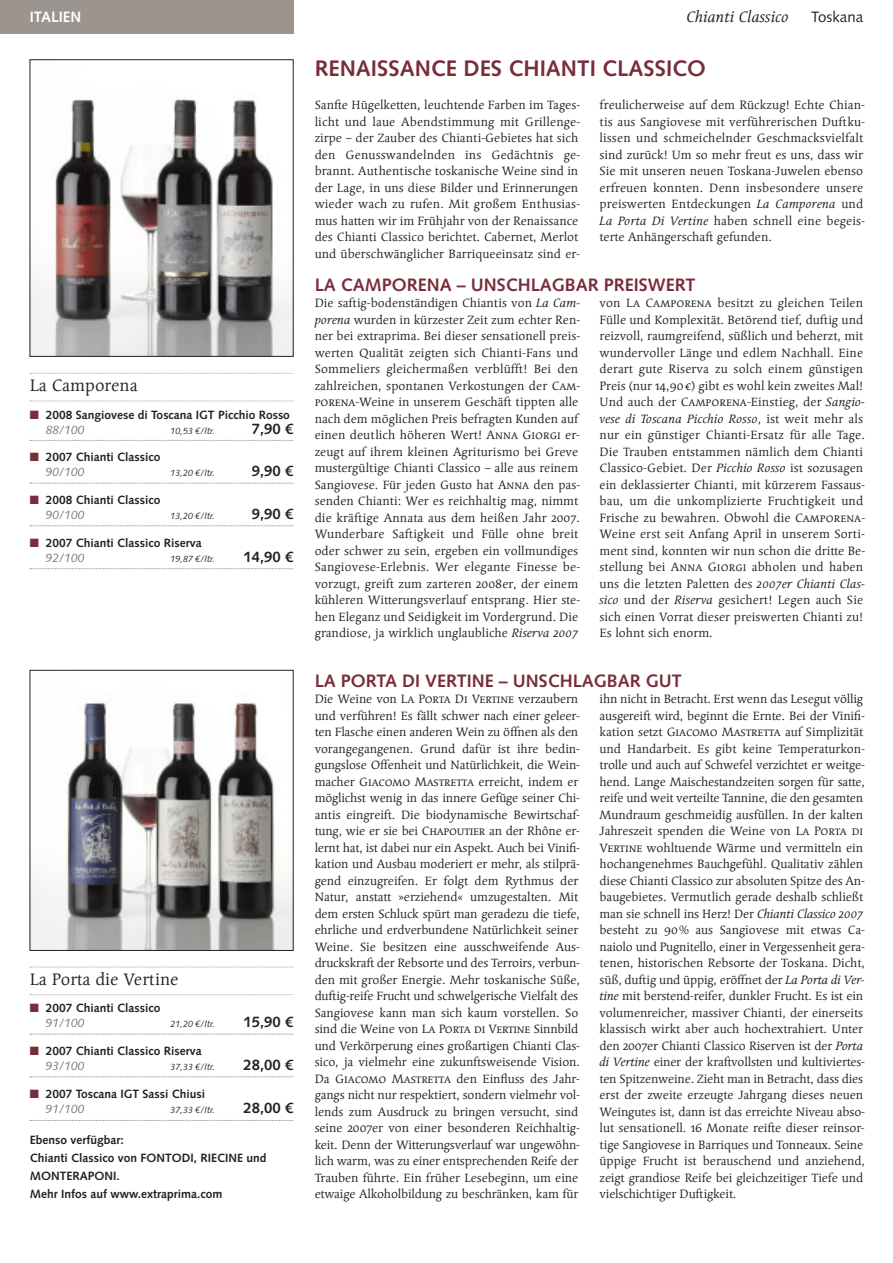
<style>
.page{position:relative;width:893px;height:1263px;background:#fff}
.page>*{position:absolute;margin:0;border:0;box-sizing:border-box;transform-origin:0 0}
.t1{font:700 22.5px "Syntax LT Std";color:#782d3b}
.t2{font:700 18px "Syntax LT Std";color:#782d3b}
.t3{font:16.5px "Linotype Syntax Srf Com";color:#222221}
.t4{font:700 15px "Syntax LT Std";color:#222221}
.t5{font:italic 15px "Linotype Syntax Srf Com";color:#222221}
.t6{font:700 15px "Syntax LT Std";color:#fff}
.t7{font:15px "Syntax LT Std";color:#222221}
.t8{font:12px/16.5px "Linotype Syntax Srf Com";letter-spacing:-.005em;color:#222221}
.t9{font:700 12px/15px "Syntax LT Std";color:#222221}
.t10{font:italic 9px "Syntax LT Std";color:#222221}
.s1{font-style:italic}
.s2{color:#782d3b}
.s3{font-weight:400;font-style:italic;color:#727676}
</style>
<div class="page">
<svg style="left:30px;top:373px;width:264px;height:1px"></svg>
<svg style="left:30px;top:401px;width:264px;height:1px"></svg>
<svg style="left:30px;top:440px;width:264px;height:1px"></svg>
<svg style="left:30px;top:483px;width:264px;height:1px"></svg>
<svg style="left:30px;top:525px;width:264px;height:1px"></svg>
<svg style="left:30px;top:568px;width:264px;height:1px"></svg>
<svg style="left:30px;top:967px;width:264px;height:1px"></svg>
<svg style="left:30px;top:994px;width:264px;height:1px"></svg>
<svg style="left:30px;top:1034px;width:264px;height:1px"></svg>
<svg style="left:30px;top:1076px;width:264px;height:1px"></svg>
<svg style="left:30px;top:1120px;width:264px;height:1px"></svg>
<div style="left:0;top:0;width:293px;height:33px;background:#9c958f"></div>
<img style="left:32px;top:98px;width:259px;height:257px">
<img style="left:32px;top:702px;width:259px;height:247px">
<div style="left:30px;top:670px;width:263px;height:281px;border:1px solid #222221"></div>
<p class="t6" style="left:30px;top:11px;width:53px">ITALIEN</p>
<p class="t5" style="left:686px;top:10px;width:104px">Chianti Classico</p>
<p class="t7" style="left:811px;top:10px;width:53px">Toskana</p>
<h1 class="t1" style="left:315px;top:59px;width:393px">RENAISSANCE DES CHIANTI CLASSICO</h1>
<p class="t8" style="left:315px;top:98px;width:267px">Sanfte Hügelketten, leuchtende Farben im Tages&shy;licht und laue Abendstimmung mit Grillenge&shy;zirpe – der Zauber des Chianti-Gebietes hat sich den Genusswandelnden ins Gedächtnis ge&shy;brannt. Authentische toskanische Weine sind in der Lage, in uns diese Bilder und Erinnerungen wieder wach zu rufen. Mit großem Enthusias&shy;mus hatten wir im Frühjahr von der Renaissance des Chianti Classico berichtet. Cabernet, Merlot und überschwänglicher Barriqueeinsatz sind er-</p>
<p class="t8" style="left:600px;top:98px;width:267px">freulicherweise auf dem Rückzug! Echte Chian&shy;tis aus Sangiovese mit verführerischen Duftku&shy;lissen und schmeichelnder Geschmacksvielfalt sind zurück! Um so mehr freut es uns, dass wir Sie mit unseren neuen Toskana-Juwelen ebenso erfreuen konnten. Denn insbesondere unsere preiswerten Entdeckungen <span class="s1">La Camporena</span> und <span class="s1">La Porta Di Vertine</span> haben schnell eine begeis&shy;terte Anhängerschaft gefunden.</p>
<h3 class="t3" style="left:30px;top:378px;width:110px">La Camporena</h3>
<p class="t9" style="left:46px;top:408px;width:246px;text-indent:-16px"><span class="s2">■</span> 2008 Sangiovese di Toscana IGT Picchio Rosso<br><span class="s3">88/100</span></p>
<p class="t10" style="left:171px;top:427px;width:46px">10,53 €/ltr.</p>
<p class="t4" style="left:252px;top:422px;width:43px">7,90 €</p>
<p class="t9" style="left:46px;top:451px;width:116px;text-indent:-16px"><span class="s2">■</span> 2007 Chianti Classico<br><span class="s3">90/100</span></p>
<p class="t10" style="left:171px;top:470px;width:46px">13,20 €/ltr.</p>
<p class="t4" style="left:252px;top:465px;width:43px">9,90 €</p>
<p class="t9" style="left:46px;top:493px;width:116px;text-indent:-16px"><span class="s2">■</span> 2008 Chianti Classico<br><span class="s3">90/100</span></p>
<p class="t10" style="left:171px;top:512px;width:46px">13,20 €/ltr.</p>
<p class="t4" style="left:252px;top:508px;width:43px">9,90 €</p>
<p class="t9" style="left:46px;top:536px;width:157px;text-indent:-16px"><span class="s2">■</span> 2007 Chianti Classico Riserva<br><span class="s3">92/100</span></p>
<p class="t10" style="left:171px;top:555px;width:46px">19,87 €/ltr.</p>
<p class="t4" style="left:243px;top:550px;width:52px">14,90 €</p>
<h3 class="t3" style="left:30px;top:971px;width:150px">La Porta die Vertine</h3>
<p class="t9" style="left:46px;top:1002px;width:116px;text-indent:-16px"><span class="s2">■</span> 2007 Chianti Classico<br><span class="s3">91/100</span></p>
<p class="t10" style="left:171px;top:1020px;width:46px">21,20 €/ltr.</p>
<p class="t4" style="left:243px;top:1016px;width:52px">15,90 €</p>
<p class="t9" style="left:46px;top:1044px;width:158px;text-indent:-16px"><span class="s2">■</span> 2007 Chianti Classico Riserva<br><span class="s3">93/100</span></p>
<p class="t10" style="left:171px;top:1063px;width:46px">37,33 €/ltr.</p>
<p class="t4" style="left:243px;top:1059px;width:52px">28,00 €</p>
<p class="t9" style="left:46px;top:1087px;width:161px;text-indent:-16px"><span class="s2">■</span> 2007 Toscana IGT Sassi Chiusi<br><span class="s3">91/100</span></p>
<p class="t10" style="left:171px;top:1106px;width:46px">37,33 €/ltr.</p>
<p class="t4" style="left:243px;top:1101px;width:52px">28,00 €</p>
<p class="t9" style="left:30px;top:1131px;width:238px;line-height:18px">Ebenso verfügbar:<br>Chianti Classico von FONTODI, RIECINE und<br>MONTERAPONI.<br>Mehr Infos auf www.extraprima.com</p>
<h2 class="t2" style="left:315px;top:277px;width:382px">LA CAMPORENA – UNSCHLAGBAR PREISWERT</h2>
<p class="t8" style="left:315px;top:296px;width:267px">Die saftig-bodenständigen Chiantis von <span class="s1">La Cam&shy;porena</span> wurden in kürzester Zeit zum echter Ren&shy;ner bei extraprima. Bei dieser sensationell preis&shy;werten Qualität zeigten sich Chianti-Fans und Sommeliers gleichermaßen verblüfft! Bei den zahlreichen, spontanen Verkostungen der Cam&shy;porena-Weine in unserem Geschäft tippten alle nach dem möglichen Preis befragten Kunden auf einen deutlich höheren Wert! Anna Giorgi er&shy;zeugt auf ihrem kleinen Agriturismo bei Greve mustergültige Chianti Classico – alle aus reinem Sangiovese. Für jeden Gusto hat Anna den pas&shy;senden Chianti: Wer es reichhaltig mag, nimmt die kräftige Annata aus dem heißen Jahr 2007.<br>Wunderbare Saftigkeit und Fülle ohne breit oder schwer zu sein, ergeben ein vollmundiges Sangiovese-Erlebnis. Wer elegante Finesse be&shy;vorzugt, greift zum zarteren 2008er, der einem kühleren Witterungsverlauf entsprang. Hier ste&shy;hen Eleganz und Seidigkeit im Vordergrund. Die grandiose, ja wirklich unglaubliche <span class="s1">Riserva 2007</span></p>
<p class="t8" style="left:600px;top:296px;width:267px">von La Camporena besitzt zu gleichen Teilen Fülle und Komplexität. Betörend tief, duftig und reizvoll, raumgreifend, süßlich und beherzt, mit wundervoller Länge und edlem Nachhall. Eine derart gute Riserva zu solch einem günstigen Preis (nur 14,90€) gibt es wohl kein zweites Mal!<br>Und auch der Camporena-Einstieg, der <span class="s1">Sangio&shy;vese di Toscana Picchio Rosso</span>, ist weit mehr als nur ein günstiger Chianti-Ersatz für alle Tage.<br>Die Trauben entstammen nämlich dem Chianti Classico-Gebiet. Der <span class="s1">Picchio Rosso</span> ist sozusagen ein deklassierter Chianti, mit kürzerem Fassaus&shy;bau, um die unkomplizierte Fruchtigkeit und Frische zu bewahren. Obwohl die Camporena-Weine erst seit Anfang April in unserem Sorti&shy;ment sind, konnten wir nun schon die dritte Be&shy;stellung bei Anna Giorgi abholen und haben uns die letzten Paletten des <span class="s1">2007er Chianti Clas&shy;sico</span> und der <span class="s1">Riserva</span> gesichert! Legen auch Sie sich einen Vorrat dieser preiswerten Chianti zu!<br>Es lohnt sich enorm.</p>
<h2 class="t2" style="left:315px;top:673px;width:369px">LA PORTA DI VERTINE – UNSCHLAGBAR GUT</h2>
<p class="t8" style="left:315px;top:692px;width:267px">Die Weine von La Porta Di Vertine verzaubern und verführen! Es fällt schwer nach einer geleer&shy;ten Flasche einen anderen Wein zu öffnen als den vorangegangenen. Grund dafür ist ihre bedin&shy;gungslose Offenheit und Natürlichkeit, die Wein&shy;macher Giacomo Mastretta erreicht, indem er möglichst wenig in das innere Gefüge seiner Chi&shy;antis eingreift. Die biodynamische Bewirtschaf&shy;tung, wie er sie bei Chapoutier an der Rhône er&shy;lernt hat, ist dabei nur ein Aspekt. Auch bei Vinifi&shy;kation und Ausbau moderiert er mehr, als stilprä&shy;gend einzugreifen. Er folgt dem Rythmus der Natur, anstatt »erziehend« umzugestalten. Mit dem ersten Schluck spürt man geradezu die tiefe, ehrliche und erdverbundene Natürlichkeit seiner Weine. Sie besitzen eine ausschweifende Aus&shy;druckskraft der Rebsorte und des Terroirs, verbun&shy;den mit großer Energie. Mehr toskanische Süße, duftig-reife Frucht und schwelgerische Vielfalt des Sangiovese kann man sich kaum vorstellen. So sind die Weine von La Porta di Vertine Sinnbild und Verkörperung eines großartigen Chianti Clas&shy;sico, ja vielmehr eine zukunftsweisende Vision.<br>Da Giacomo Mastretta den Einfluss des Jahr&shy;gangs nicht nur respektiert, sondern vielmehr vol&shy;lends zum Ausdruck zu bringen versucht, sind seine 2007er von einer besonderen Reichhaltig&shy;keit. Denn der Witterungsverlauf war ungewöhn&shy;lich warm, was zu einer entsprechenden Reife der Trauben führte. Ein früher Lesebeginn, um eine etwaige Alkoholbildung zu beschränken, kam für</p>
<p class="t8" style="left:600px;top:692px;width:267px">ihn nicht in Betracht. Erst wenn das Lesegut völlig ausgereift wird, beginnt die Ernte. Bei der Vinifi&shy;kation setzt Giacomo Mastretta auf Simplizität und Handarbeit. Es gibt keine Temperaturkon&shy;trolle und auch auf Schwefel verzichtet er weitge&shy;hend. Lange Maischestandzeiten sorgen für satte, reife und weit verteilte Tannine, die den gesamten Mundraum geschmeidig ausfüllen. In der kalten Jahreszeit spenden die Weine von La Porta di Vertine wohltuende Wärme und vermitteln ein hochangenehmes Bauchgefühl. Qualitativ zählen diese Chianti Classico zur absoluten Spitze des An&shy;baugebietes. Vermutlich gerade deshalb schließt man sie schnell ins Herz! Der <span class="s1">Chianti Classico 2007 </span>besteht zu 90 % aus Sangiovese mit etwas Ca&shy;naiolo und Pugnitello, einer in Vergessenheit gera&shy;tenen, historischen Rebsorte der Toskana. Dicht, süß, duftig und üppig, eröffnet der <span class="s1">La Porta di Ver&shy;tine</span> mit berstend-reifer, dunkler Frucht. Es ist ein volumenreicher, massiver Chianti, der einerseits klassisch wirkt aber auch hochextrahiert. Unter den 2007er Chianti Classico Riserven ist der <span class="s1">Porta di Vertine</span> einer der kraftvollsten und kultiviertes&shy;ten Spitzenweine. Zieht man in Betracht, dass dies erst der zweite erzeugte Jahrgang dieses neuen Weingutes ist, dann ist das erreichte Niveau abso&shy;lut sensationell. 16 Monate reifte dieser reinsor&shy;tige Sangiovese in Barriques und Tonneaux. Seine üppige Frucht ist berauschend und anziehend, zeigt grandiose Reife bei gleichzeitiger Tiefe und vielschichtiger Duftigkeit.</p>
</div>
